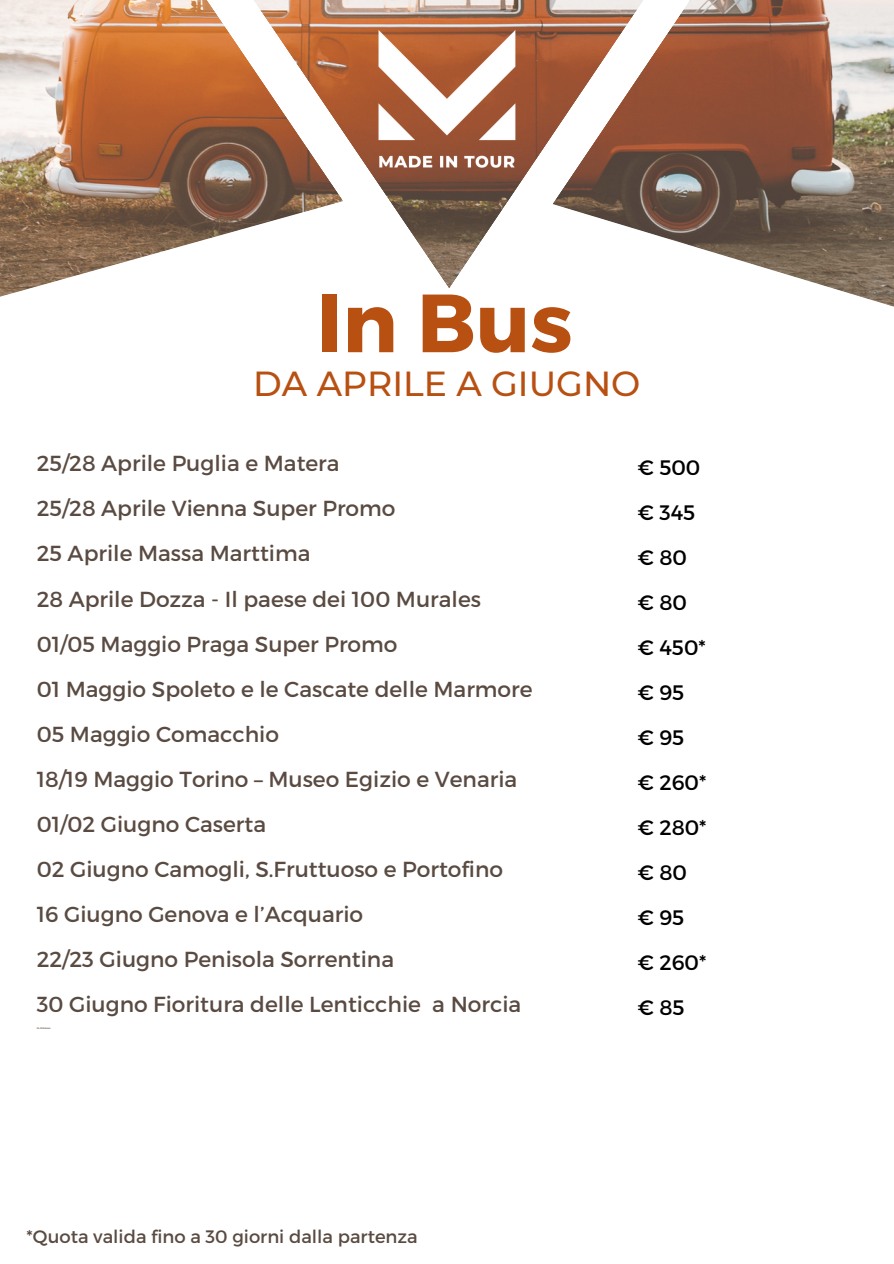
<style>
.page{position:relative;width:894px;height:1264px;background:#fff}
.page>*{position:absolute;margin:0;border:0;box-sizing:border-box;transform-origin:0 0}
.t1{font:700 82.35px "Montserrat";color:#b85012}
.t2{font:500 34.65px "Montserrat";color:#b85012}
.t3{font:21.75px/45px "Montserrat";color:#5a4b42}
.t4{font:20.85px/45px "Montserrat";color:#000}
.t5{font:18px "Montserrat";color:#5a4b42}
.t6{font:2.25px "Montserrat";color:#5a4b42}
</style>
<div class="page">
<img style="left:0;top:0;width:893px;height:195px">
<svg style="left:724px;top:195px;width:169px;height:112px"></svg>
<svg style="left:0;top:195px;width:105px;height:102px;background:#977e67"></svg>
<svg style="left:472px;top:0;width:252px;height:256px"></svg>
<svg style="left:105px;top:0;width:367px;height:288px"></svg>
<img style="left:377px;top:28px;width:139px;height:141px">
<p class="t1" style="left:316px;top:269px;width:258px">In Bus</p>
<h1 class="t2" style="left:253px;top:362px;width:388px">DA APRILE A GIUGNO</h1>
<h2 class="t3" style="left:37px;top:440px;width:497px">25/28 Aprile Puglia e Matera<br>25/28 Aprile Vienna Super Promo<br>25 Aprile Massa Marttima<br>28 Aprile Dozza - Il paese dei 100 Murales 01/05 Maggio Praga Super Promo<br>01 Maggio Spoleto e le Cascate delle Marmore 05 Maggio Comacchio<br>18/19 Maggio Torino – Museo Egizio e Venaria 01/02 Giugno Caserta<br>02 Giugno Camogli, S.Fruttuoso e Portofino<br>16 Giugno Genova e l’Acquario<br>22/23 Giugno Penisola Sorrentina<br>30 Giugno Fioritura delle Lenticchie a Norcia</h2>
<h2 class="t6" style="left:37px;top:1026px;width:15px">04 FEbbraio</h2>
<h3 class="t5" style="left:27px;top:1224px;width:392px">*Quota valida fino a 30 giorni dalla partenza</h3>
<h3 class="t4" style="left:637px;top:444px;width:70px">€ 500 € 345 € 80 € 80 € 450* € 95<br>€ 95<br>€ 260* € 280* € 80 € 95<br>€ 260* € 85</h3>
</div>
